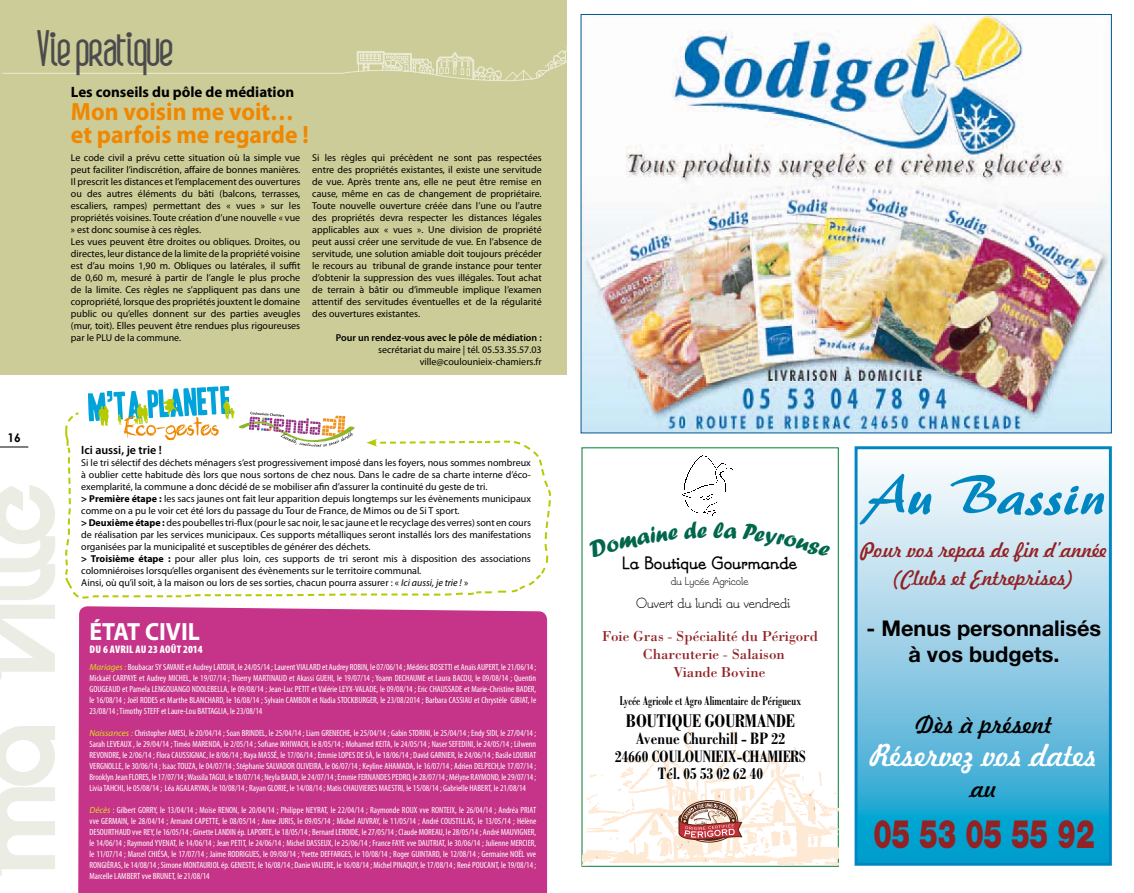
<style>
.page{position:relative;width:1134px;height:893px;background:#fff}
.page>*{position:absolute;margin:0;border:0;box-sizing:border-box;transform-origin:0 0}
.t1{font:54.3px "Brush 445 BT";color:#0087c1;scale:1.06 1}
.t2{font:700 45px "boa";color:#4b4b4d}
.t3{font:900 39.5px "Helvetica Neue";color:#922224;scale:.7 1}
.t4{font:29.6px "Freehand 521 BT Regular C";color:#fff}
.t5{font:700 25px/23px "Myriad Pro";color:#f08700;scale:.95 1}
.t6{font:700 25px "Myriad Pro";color:#fff;scale:.95 1}
.t7{font:23.7px "Freehand 521 BT Regular C";color:#000}
.t8{font:700 21.7px/26px "Helvetica Neue";color:#000;text-align:center}
.t9{font:19.7px/28.6px "Freehand 521 BT Regular C";color:#922224;text-align:center}
.t10{font:700 condensed 19.5px "Bodoni";color:#000}
.t11{font:700 condensed 17.6px/17.6px "Bodoni";color:#000;text-align:center}
.t12{font:16.7px "Adonia Bold KA";color:#000}
.t13{font:700 15px "Myriad Pro";color:#000}
.t14{font:14.9px "Bodoni";color:#922224}
.t15{font:13.9px "Adonia Book KA";color:#000}
.t16{font:700 condensed 13.7px "Bodoni";color:#000;scale:.8 1}
.t17{font:600 12px "Myriad Pro";color:#000}
.t18{font:700 12px "Century Gothic";color:#000}
.t19{font:11.2px "Adonia Book KA";color:#000}
.t20{font:900 condensed 11px "Myriad Pro";letter-spacing:.01em;color:#fff}
.t21{font:10px/12px "Myriad Pro";color:#000}
.t22{font:600 10px "Myriad Pro";color:#000}
.t23{font:condensed 9px/11px "Myriad Pro";color:#fff;text-align:justify}
.s1{font-weight:700}
.s2{font-style:italic}
.s3{font-style:italic;font-stretch:normal;color:#dedc1e}
</style>
<div class="page">
<div style="left:0;top:0;width:567px;height:374px;background:#cccc98"></div>
<svg style="left:341px;top:46px;width:226px;height:36px"></svg>
<hr style="left:3px;top:73px;width:338px;height:1px;background:#fff">
<svg style="left:0;top:485px;width:55px;height:391px"></svg>
<svg style="left:0;top:446px;width:28px;height:1px"></svg>
<svg style="left:65px;top:412px;width:486px;height:187px"></svg>
<svg style="left:366px;top:439px;width:101px;height:8px"></svg>
<svg style="left:88px;top:386px;width:267px;height:61px"></svg>
<div style="left:78px;top:606px;width:469px;height:287px;background:#c53488"></div>
<svg style="left:858px;top:470px;width:250px;height:392px"></svg>
<div style="left:854px;top:446px;width:258px;height:420px;border:3px solid #0087c1"></div>
<img style="left:582px;top:16px;width:528px;height:415px">
<img style="left:682px;top:455px;width:51px;height:61px">
<svg style="left:582px;top:725px;width:256px;height:141px"></svg>
<h2 class="t2" style="left:37px;top:18px;width:138px">Viepratique</h2>
<h3 class="t13" style="left:71px;top:82px;width:225px">Les conseils du pôle de médiation</h3>
<h3 class="t5" style="left:71px;top:99px;width:252px">Mon voisin me voit… et parfois me regarde !</h3>
<p class="t21" style="left:71px;top:151px;width:231px">Le code civil a prévu cette situation où la simple vue peut faciliter l’indiscrétion, affaire de bonnes manières.<br>Il prescrit les distances et l’emplacement des ouvertures ou des autres éléments du bâti (balcons, terrasses, escaliers, rampes) permettant des « vues » sur les propriétés voisines. Toute création d’une nouvelle « vue » est donc soumise à ces règles.<br>Les vues peuvent être droites ou obliques. Droites, ou directes, leur distance de la limite de la propriété voisine est d’au moins 1,90 m. Obliques ou latérales, il suffit de 0,60 m, mesuré à partir de l’angle le plus proche de la limite. Ces règles ne s’appliquent pas dans une copropriété, lorsque des propriétés jouxtent le domaine public ou qu’elles donnent sur des parties aveugles (mur, toit). Elles peuvent être rendues plus rigoureuses par le PLU de la commune.</p>
<p class="t21" style="left:312px;top:151px;width:231px;text-align:justify">Si les règles qui précèdent ne sont pas respectées entre des propriétés existantes, il existe une servitude de vue. Après trente ans, elle ne peut être remise en cause, même en cas de changement de propriétaire.<br>Toute nouvelle ouverture créée dans l’une ou l’autre des propriétés devra respecter les distances légales applicables aux « vues ». Une division de propriété peut aussi créer une servitude de vue. En l’absence de servitude, une solution amiable doit toujours précéder le recours au tribunal de grande instance pour tenter d’obtenir la suppression des vues illégales. Tout achat de terrain à bâtir ou d’immeuble implique l’examen attentif des servitudes éventuelles et de la régularité des ouvertures existantes.</p>
<p class="t22" style="left:336px;top:331px;width:207px">Pour un rendez-vous avec le pôle de médiation :</p>
<p class="t21" style="left:378px;top:343px;width:165px;text-align:right">secrétariat du maire | tél. 05.53.35.57.03 ville@coulounieix-chamiers.fr</p>
<p class="t18" style="left:7px;top:428px;width:15px">16</p>
<p class="t17" style="left:81px;top:442px;width:82px">Ici aussi, je trie !</p>
<p class="t21" style="left:81px;top:456px;width:451px">Si le tri sélectif des déchets ménagers s’est progressivement imposé dans les foyers, nous sommes nombreux à oublier cette habitude dès lors que nous sortons de chez nous. Dans le cadre de sa charte interne d’éco&shy;exemplarité, la commune a donc décidé de se mobiliser afin d’assurer la continuité du geste de tri.<br><span class="s1">&gt; Première étape :</span> les sacs jaunes ont fait leur apparition depuis longtemps sur les évènements municipaux comme on a pu le voir cet été lors du passage du Tour de France, de Mimos ou de Si T sport.<br><span class="s1">&gt; Deuxième étape :</span> des poubelles tri-flux (pour le sac noir, le sac jaune et le recyclage des verres) sont en cours de réalisation par les services municipaux. Ces supports métalliques seront installés lors des manifestations organisées par la municipalité et susceptibles de générer des déchets.<br><span class="s1">&gt; Troisième étape :</span> pour aller plus loin, ces supports de tri seront mis à disposition des associations colomniéroises lorsqu’elles organisent des évènements sur le territoire communal.<br>Ainsi, où qu’il soit, à la maison ou lors de ses sorties, chacun pourra assurer : « <span class="s2">Ici aussi, je trie !</span> »</p>
<h3 class="t6" style="left:89px;top:615px;width:118px">ÉTAT CIVIL</h3>
<p class="t20" style="left:90px;top:642px;width:115px">DU 6 AVRIL AU 23 AOÛT 2014</p>
<p class="t23" style="left:89px;top:661px;width:448px"><span class="s3">Mariages :</span> Boubacar SY SAVANE et Audrey LATOUR, le 24/05/14 ; Laurent VIALARD et Audrey ROBIN, le 07/06/14 ; Médéric BOSETTI et Anaïs AUPERT, le 21/06/14 ; Mickaël CARPAYE et Audrey MICHEL, le 19/07/14 ; Thierry MARTINAUD et Akassi GUEHI, le 19/07/14 ; Yoann DECHAUME et Laura BACOU, le 09/08/14 ; Quentin GOUGEAUD et Pamela LENGOUANGO NDOLEBELLA, le 09/08/14 ; Jean-Luc PETIT et Valérie LEYX-VALADE, le 09/08/14 ; Eric CHAUSSADE et Marie-Christine BADER, le 16/08/14 ; Joël RODES et Marthe BLANCHARD, le 16/08/14 ; Sylvain CAMBON et Nadia STOCKBURGER, le 23/08/2014 ; Barbara CASSIAU et Chrystèle GIBIAT, le 23/08/14 ; Timothy STEFF et Laure-Lou BATTAGLIA, le 23/08/14</p>
<p class="t23" style="left:89px;top:727px;width:448px"><span class="s3">Naissances :</span> Christopher AMESI, le 20/04/14 ; Soan BRINDEL, le 25/04/14 ; Liam GRENECHE, le 25/04/14 ; Gabin STORINI, le 25/04/14 ; Endy SIDI, le 27/04/14 ; Sarah LEVEAUX , le 29/04/14 ; Timéo MARENDA, le 2/05/14 ; Sofiane IKHIWACH, le 8/05/14 ; Mohamed KEITA, le 24/05/14 ; Naser SEFEDINI, le 24/05/14 ; Lilwenn REVONDRE, le 2/06/14 ; Flora CAUSSIGNAC, le 8/06/14 ; Raya MASSÉ, le 17/06/14 ; Emmie LOPES DE SÀ, le 18/06/14 ; David GARNIER, le 24/06/14 ; Basile LOUBIAT VERGNOLLE, le 30/06/14 ; Isaac TOUZA, le 04/07/14 ; Stéphanie SALVADOR OLIVEIRA, le 06/07/14 ; Keyline AHAMADA, le 16/07/14 ; Adrien DELPECH,le 17/07/14 ; Brooklyn Jean FLORES, le 17/07/14 ; Wassila TAGUI, le 18/07/14 ; Neyla BAADI, le 24/07/14 ; Emmie FERNANDES PEDRO, le 28/07/14 ; Mélyne RAYMOND, le 29/07/14 ; Livia TAHCHI, le 05/08/14 ; Léa AGALARYAN, le 10/08/14 ; Rayan GLORIE, le 14/08/14 ; Matis CHAUVIERES MAESTRI, le 15/08/14 ; Gabrielle HABERT, le 21/08/14</p>
<p class="t23" style="left:89px;top:804px;width:448px"><span class="s3">Décès</span> : Gilbert GORRY, le 13/04/14 ; Moïse RENON, le 20/04/14 ; Philippe NEYRAT, le 22/04/14 ; Raymonde ROUX vve RONTEIX, le 26/04/14 ; Andréa PRIAT vve GERMAIN, le 28/04/14 ; Armand CAPETTE, le 08/05/14 ; Anne JURIS, le 09/05/14 ; Michel AUVRAY, le 11/05/14 ; André COUSTILLAS, le 13/05/14 ; Hélène DESOURTHAUD vve REY, le 16/05/14 ; Ginette LANDIN ép. LAPORTE, le 18/05/14 ; Bernard LEROIDE, le 27/05/14 ; Claude MOREAU, le 28/05/14 ; André MAUVIGNER, le 14/06/14 ; Raymond YVENAT, le 14/06/14 ; Jean PETIT, le 24/06/14 ; Michel DASSEUX, le 25/06/14 ; France FAYE vve DAUTRIAT, le 30/06/14 ; Julienne MERCIER, le 11/07/14 ; Marcel CHIÉSA, le 17/07/14 ; Jaime RODRIGUES, le 09/08/14 ; Yvette DEFFARGES, le 10/08/14 ; Roger GUINTARD, le 12/08/14 ; Germaine NOËL vve RONGIÈRAS, le 14/08/14 ; Simone MONTAURIOL ép. GENESTE, le 16/08/14 ; Danie VALIERE, le 16/08/14 ; Michel PINAQUY, le 17/08/14 ; René POUCANT, le 19/08/14 ; Marcelle LAMBERT vve BRUNET, le 21/08/14</p>
<h3 class="t12" style="left:622px;top:552px;width:177px">La Boutique Gourmande</h3>
<p class="t19" style="left:671px;top:574px;width:80px">du Lycée Agricole</p>
<h3 class="t15" style="left:636px;top:595px;width:156px">Ouvert du lundi au vendredi</h3>
<h3 class="t14" style="left:602px;top:627px;width:218px">Foie Gras - Spécialité du Périgord</h3>
<h3 class="t14" style="left:643px;top:645px;width:143px">Charcuterie - Salaison</h3>
<h3 class="t14" style="left:674px;top:662px;width:93px">Viande Bovine</h3>
<h3 class="t16" style="left:620px;top:693px;width:228px">Lycée Agricole et Agro Alimentaire de Périgueux</h3>
<h3 class="t10" style="left:626px;top:710px;width:170px">BOUTIQUE GOURMANDE</h3>
<h3 class="t11" style="left:615px;top:730px;width:192px">Avenue Churchill - BP 22<br>24660 COULOUNIEIX-CHAMIERS<br>Tél. 05 53 02 62 40</h3>
<h1 class="t1" style="left:870px;top:462px;width:229px">Au Bassin</h1>
<h3 class="t9" style="left:861px;top:535px;width:248px">Pour vos repas de fin d’année (Clubs et Entreprises)</h3>
<h3 class="t8" style="left:867px;top:614px;width:236px">- Menus personnalisés à vos budgets.</h3>
<h3 class="t7" style="left:916px;top:709px;width:138px">Dès à présent</h3>
<h3 class="t4" style="left:870px;top:735px;width:229px">Réservez vos dates</h3>
<h3 class="t7" style="left:971px;top:773px;width:29px">au</h3>
<h3 class="t3" style="left:873px;top:810px;width:317px">05 53 05 55 92</h3>
</div>
